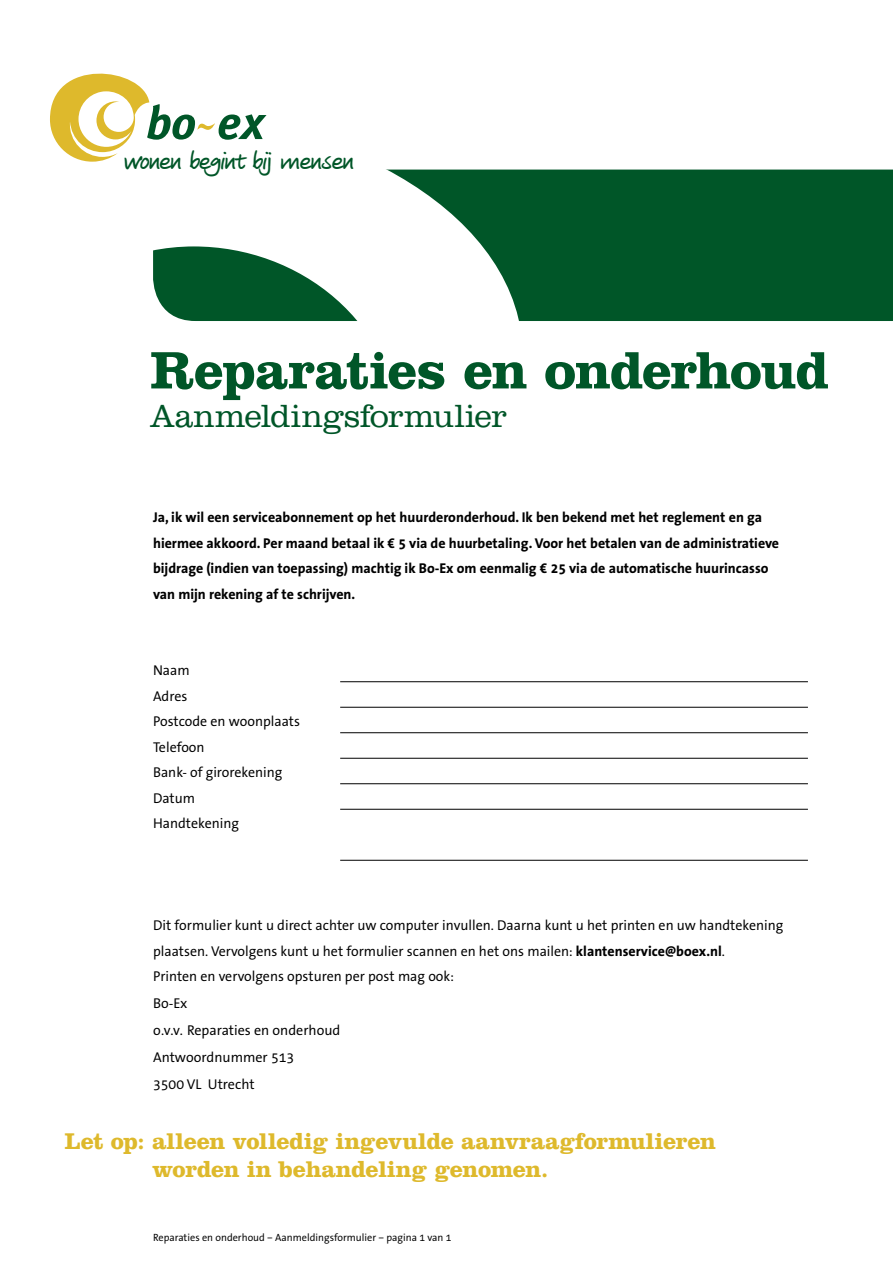
<style>
.page{position:relative;width:893px;height:1263px;background:#fff}
.page>*{position:absolute;margin:0;border:0;box-sizing:border-box;transform-origin:0 0}
.t1{font:700 54px "Clarendon BT";letter-spacing:-.025em;color:#005628}
.t2{font:300 33px "Clarendon BT";letter-spacing:-.015em;color:#005628}
.t3{font:25.05px "HW Veneto";color:#005628}
.t4{font:700 23.7px/28.3px "Clarendon LT Std";letter-spacing:-.015em;color:#deb92c}
.t5{font:14.25px/25.5px "The Sans Correspondence";color:#000}
.t6{font:700 14.25px/25.5px "The Sans Correspondence";color:#000}
.t7{font:10.5px "The Sans Correspondence";color:#000}
.s1{font-weight:700}
</style>
<div class="page">
<div style="left:521px;top:170px;width:372px;height:151px;background:#005628"></div>
<svg style="left:153px;top:169px;width:368px;height:589px"></svg>
<hr style="left:340px;top:681px;width:468px;height:1px;background:#000">
<hr style="left:340px;top:707px;width:468px;height:1px;background:#000">
<hr style="left:340px;top:732px;width:468px;height:1px;background:#000">
<hr style="left:340px;top:758px;width:468px;height:1px;background:#000">
<hr style="left:340px;top:783px;width:468px;height:1px;background:#000">
<hr style="left:340px;top:809px;width:468px;height:1px;background:#000">
<hr style="left:340px;top:860px;width:468px;height:1px;background:#000">
<svg style="left:50px;top:73px;width:217px;height:89px"></svg>
<h3 class="t3" style="left:124px;top:148px;width:231px">wonen begint bij mensen</h3>
<h1 class="t1" style="left:150px;top:336px;width:680px">Reparaties en onderhoud</h1>
<h2 class="t2" style="left:151px;top:396px;width:358px">Aanmeldingsformulier</h2>
<p class="t6" style="left:153px;top:505px;width:628px">Ja, ik wil een serviceabonnement op het huurderonderhoud. Ik ben bekend met het reglement en ga hiermee akkoord. Per maand betaal ik ¤ 5 via de huurbetaling. Voor het betalen van de administratieve bijdrage (indien van toepassing) machtig ik Bo-Ex om eenmalig ¤ 25 via de automatische huurincasso van mijn rekening af te schrijven.</p>
<p class="t5" style="left:153px;top:658px;width:148px">Naam<br>Adres<br>Postcode en woonplaats<br>Telefoon<br>Bank- of girorekening<br>Datum<br>Handtekening</p>
<p class="t5" style="left:153px;top:913px;width:632px">Dit formulier kunt u direct achter uw computer invullen. Daarna kunt u het printen en uw handtekening plaatsen. Vervolgens kunt u het formulier scannen en het ons mailen: <span class="s1">klantenservice@boex.nl</span>.<br>Printen en vervolgens opsturen per post mag ook:</p>
<p class="t5" style="left:153px;top:990px;width:189px;line-height:27px">Bo-Ex<br>o.v.v. Reparaties en onderhoud<br>Antwoordnummer 513<br>3500 VL Utrecht</p>
<h3 class="t4" style="left:152px;top:1126px;width:565px;text-indent:-87px">Let op: alleen volledig ingevulde aanvraagformulieren worden in behandeling genomen.</h3>
<p class="t7" style="left:153px;top:1232px;width:300px">Reparaties en onderhoud – Aanmeldingsformulier – pagina 1 van 1</p>
</div>
